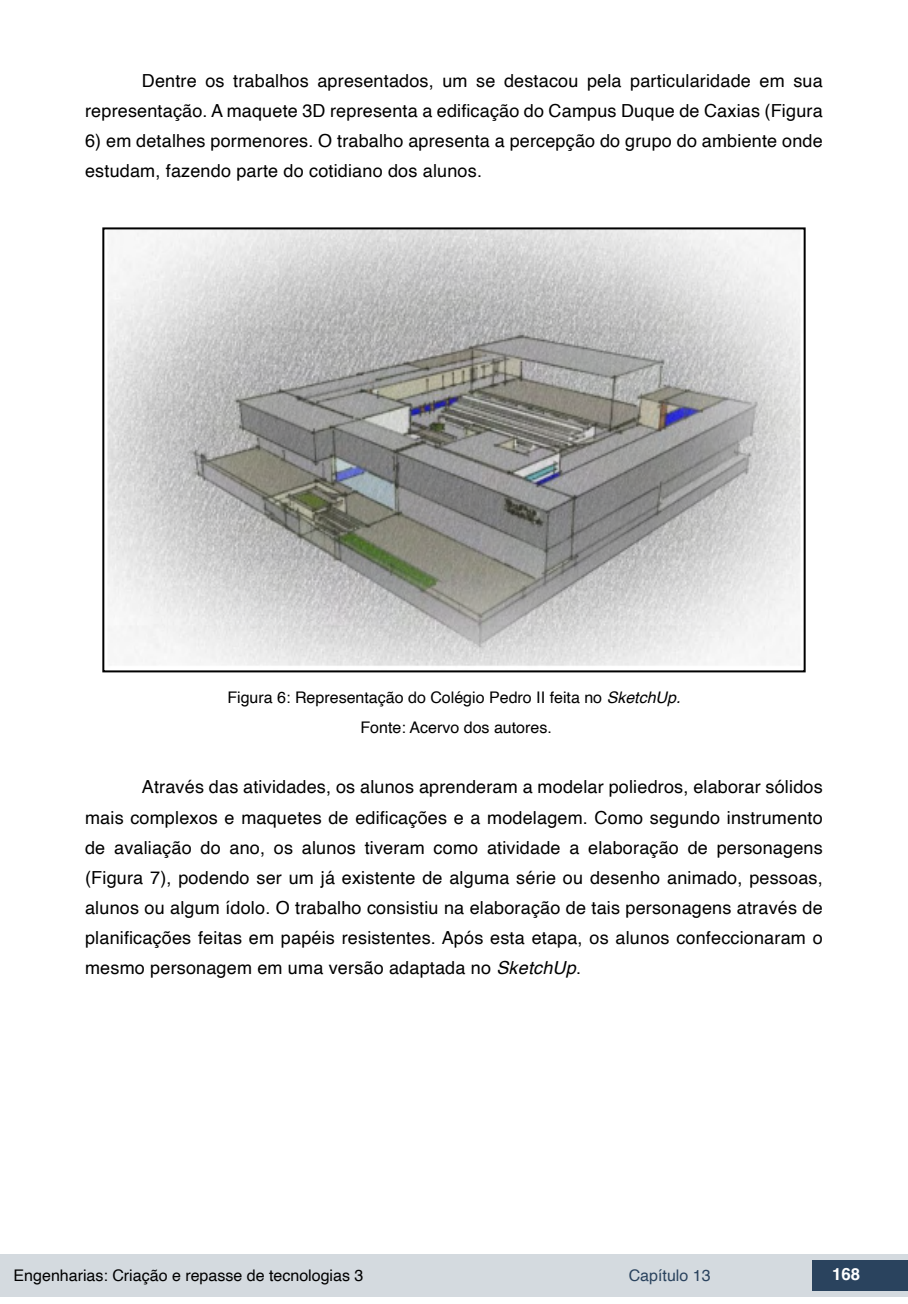
<style>
.page{position:relative;width:908px;height:1304px;background:#fff}
.page>*{position:absolute;margin:0;border:0;box-sizing:border-box;transform-origin:0 0}
.t1{font:18px/30px "Helvetica";letter-spacing:.01em;color:#000;text-align:right}
.t2{font:700 16.8px "Helvetica";color:#fff}
.t3{font:16px/30.6px "Helvetica";color:#000;text-align:center}
.t4{font:16px "Helvetica";color:#2a435e}
.s1{font-style:italic}
</style>
<div class="page">
<div style="left:0;top:1254px;width:906px;height:43px;background:#d4dadf"></div>
<div style="left:812px;top:1261px;width:95px;height:30px;background:#2a435e"></div>
<img style="left:107px;top:230px;width:694px;height:436px">
<div style="left:102px;top:227px;width:703px;height:445px;border:2px solid #000"></div>
<p class="t1" style="left:85px;top:66px;width:738px">Dentre os trabalhos apresentados, um se destacou pela particularidade em sua representação. A maquete 3D representa a edificação do Campus Duque de Caxias (Figura</p>
<p class="t1" style="left:85px;top:126px;width:738px;text-align:left">6) em detalhes pormenores. O trabalho apresenta a percepção do grupo do ambiente onde estudam, fazendo parte do cotidiano dos alunos.</p>
<p class="t3" style="left:227px;top:682px;width:454px">Figura 6: Representação do Colégio Pedro II feita no <span class="s1">SketchUp.<br></span>Fonte: Acervo dos autores.</p>
<p class="t1" style="left:85px;top:773px;width:738px;text-align:justify;text-indent:57px">Através das atividades, os alunos aprenderam a modelar poliedros, elaborar sólidos mais complexos e maquetes de edificações e a modelagem. Como segundo instrumento de avaliação do ano, os alunos tiveram como atividade a elaboração de personagens (Figura 7), podendo ser um já existente de alguma série ou desenho animado, pessoas, alunos ou algum ídolo. O trabalho consistiu na elaboração de tais personagens através de planificações feitas em papéis resistentes. Após esta etapa, os alunos confeccionaram o mesmo personagem em uma versão adaptada no <span class="s1">SketchUp</span>.</p>
<p class="t3" style="left:14px;top:1260px;width:351px">Engenharias: Criação e repasse de tecnologias 3</p>
<p class="t4" style="left:628px;top:1263px;width:83px">Capítulo 13</p>
<p class="t2" style="left:831px;top:1264px;width:30px">168</p>
</div>
